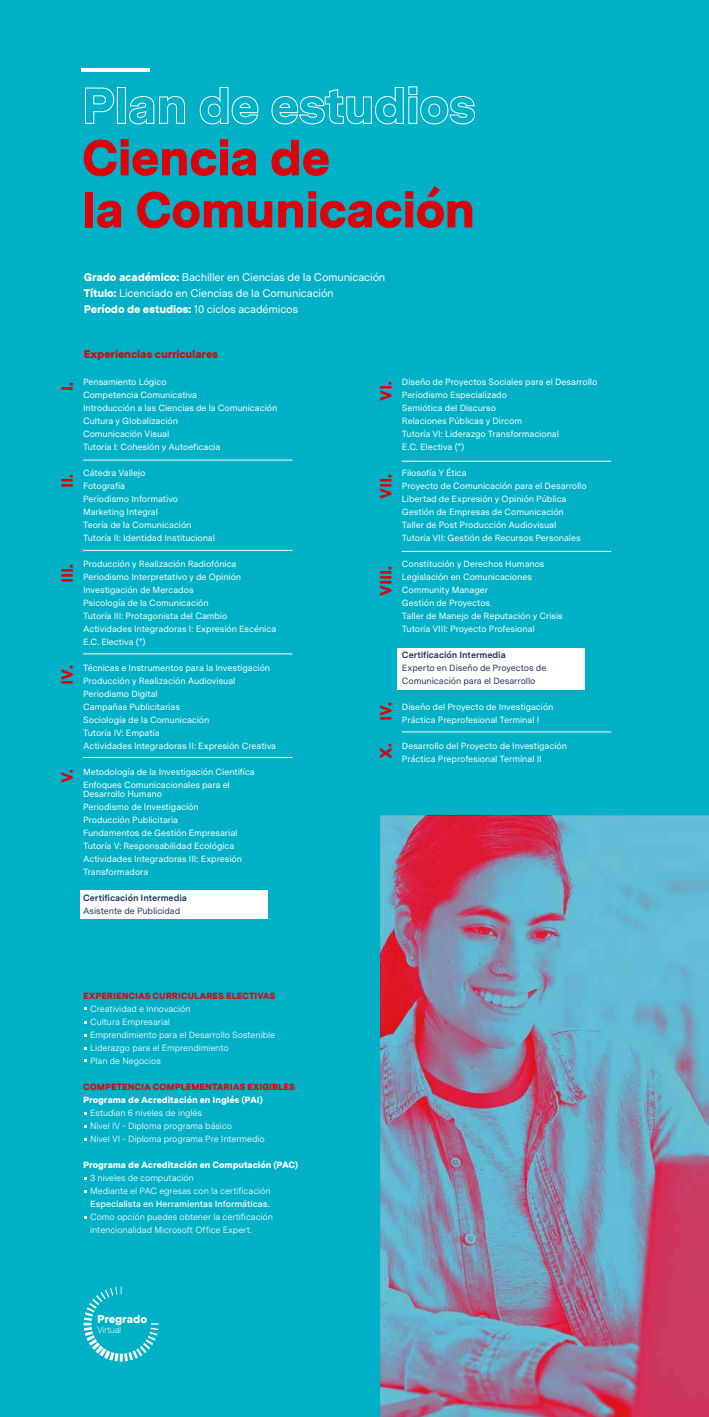
<style>
.page{position:relative;width:709px;height:1417px;background:#fff}
.page>*{position:absolute;margin:0;border:0;box-sizing:border-box;transform-origin:0 0}
.t1{font:900 50px/52px "Messina Sans";letter-spacing:-.02em;color:#db040b}
.t2{font:900 16px "Messina Sans";letter-spacing:-.02em;color:#da040b}
.t3{font:900 11.2px "Messina Sans";letter-spacing:-.015em;color:#fff}
.t4{font:11px/16px "Messina Sans";letter-spacing:-.02em;color:#fff}
.t5{font:900 11px "Messina Sans";letter-spacing:-.015em;color:#da040b}
.t6{font:300 9.1px "Messina Sans";letter-spacing:-.045em;color:#fff}
.t7{font:9px/13px "Messina Sans";letter-spacing:-.01em;color:#fff}
.t8{font:9px/13px "Messina Sans";letter-spacing:-.01em;color:#fff}
.t9{font:9px/13px "Messina Sans";letter-spacing:-.01em;color:#20365d}
.t10{font:900 9px "Messina Sans";letter-spacing:-.01em;color:#fff}
.t11{font:900 9px "Messina Sans";letter-spacing:-.005em;color:#da040b}
.t12{font:700 9px "Messina Sans";letter-spacing:-.01em;color:#20365d}
.t13{font:600 9px "Messina Sans";letter-spacing:-.01em;color:#fff}
.s1{font-weight:900}
</style>
<div class="page">
<div style="left:0;top:0;width:709px;height:1416px;background:#00b0c6"></div>
<img style="left:380px;top:815px;width:329px;height:601px">
<svg style="left:85px;top:87px;width:30px;height:37px"></svg>
<div style="left:117px;top:87px;width:9px;height:37px;border:1px solid #fff"></div>
<svg style="left:129px;top:96px;width:56px;height:29px"></svg>
<svg style="left:199px;top:87px;width:60px;height:38px"></svg>
<svg style="left:271px;top:86px;width:204px;height:39px"></svg>
<hr style="left:81px;top:68px;width:69px;height:4px;background:#fff">
<hr style="left:402px;top:461px;width:209px;height:1px;background:#fff">
<hr style="left:402px;top:551px;width:209px;height:1px;background:#fff">
<hr style="left:402px;top:731px;width:209px;height:1px;background:#fff">
<div style="left:397px;top:648px;width:187px;height:41px;background:#fff"></div>
<hr style="left:83px;top:460px;width:209px;height:1px;background:#fff">
<hr style="left:83px;top:550px;width:209px;height:1px;background:#fff">
<hr style="left:83px;top:757px;width:209px;height:1px;background:#fff">
<hr style="left:83px;top:653px;width:209px;height:1px;background:#fff">
<div style="left:80px;top:890px;width:188px;height:29px;background:#fff"></div>
<svg style="left:84px;top:1286px;width:75px;height:75px"></svg>
<h1 class="t1" style="left:81px;top:130px;width:395px">Ciencia de<br>la Comunicación</h1>
<p class="t4" style="left:84px;top:269px;width:303px"><span class="s1">Grado académico:</span> Bachiller en Ciencias de la Comunicación<br><span class="s1">Título:</span> Licenciado en Ciencias de la Comunicación<br><span class="s1">Período de estudios:</span> 10 ciclos académicos</p>
<h2 class="t2" style="left:55px;top:391px;width:10px;rotate:-90deg">I.</h2>
<h2 class="t2" style="left:55px;top:488px;width:15px;rotate:-90deg">II.</h2>
<h2 class="t2" style="left:55px;top:582px;width:20px;rotate:-90deg">III.</h2>
<h2 class="t2" style="left:55px;top:685px;width:21px;rotate:-90deg">IV.</h2>
<h2 class="t2" style="left:55px;top:783px;width:16px;rotate:-90deg">V.</h2>
<p class="t5" style="left:84px;top:346px;width:136px">Experiencias curriculares</p>
<p class="t7" style="left:83px;top:375px;width:196px">Pensamiento Lógico<br>Competencia Comunicativa<br>Introducción a las Ciencias de la Comunicación<br>Cultura y Globalización<br>Comunicación Visual<br>Tutoría I: Cohesión y Autoeficacia</p>
<p class="t7" style="left:83px;top:466px;width:133px">Cátedra Vallejo<br>Fotografía<br>Periodismo Informativo<br>Marketing Integral<br>Teoría de la Comunicación<br>Tutoría II: Identidad Institucional</p>
<p class="t7" style="left:83px;top:557px;width:195px">Producción y Realización Radiofónica Periodismo Interpretativo y de Opinión Investigación de Mercados<br>Psicología de la Comunicación<br>Tutoría III: Protagonista del Cambio Actividades Integradoras I: Expresión Escénica E.C. Electiva (*)</p>
<p class="t7" style="left:83px;top:661px;width:195px">Técnicas e Instrumentos para la Investigación Producción y Realización Audiovisual Periodismo Digital<br>Campañas Publicitarias<br>Sociología de la Comunicación<br>Tutoría IV: Empatía<br>Actividades Integradoras II: Expresión Creativa</p>
<p class="t7" style="left:83px;top:765px;width:173px">Metodología de la Investigación Cientifíca<br>Enfoques Comunicacionales para el</p>
<p class="t7" style="left:83px;top:787px;width:160px">Desarrollo Humano<br>Periodismo de Investigación<br>Producción Publicitaria<br>Fundamentos de Gestión Empresarial<br>Tutoría V: Responsabilidad Ecológica<br>Actividades Integradoras III: Expresión<br>Transformadora</p>
<p class="t12" style="left:83px;top:891px;width:105px">Certificación Intermedia</p>
<p class="t9" style="left:83px;top:904px;width:99px">Asistente de Publicidad</p>
<h2 class="t2" style="left:374px;top:401px;width:21px;rotate:-90deg">VI.</h2>
<h2 class="t2" style="left:374px;top:499px;width:26px;rotate:-90deg">VII.</h2>
<h2 class="t2" style="left:374px;top:595px;width:31px;rotate:-90deg">VIII.</h2>
<h2 class="t2" style="left:374px;top:721px;width:21px;rotate:-90deg">IV.</h2>
<h2 class="t2" style="left:374px;top:759px;width:17px;rotate:-90deg">X.</h2>
<p class="t7" style="left:402px;top:375px;width:197px">Diseño de Proyectos Sociales para el Desarrollo<br>Periodismo Especializado<br>Semiótica del Discurso<br>Relaciones Públicas y Dircom<br>Tutoría VI: Liderazgo Transformacional<br>E.C. Electiva (*)</p>
<p class="t7" style="left:402px;top:466px;width:186px">Filosofía Y Ética<br>Proyecto de Comunicación para el Desarrollo Libertad de Expresión y Opinión Pública Gestión de Empresas de Comunicación Taller de Post Producción Audiovisual Tutoría VII: Gestión de Recursos Personales</p>
<p class="t7" style="left:402px;top:557px;width:162px">Constitución y Derechos Humanos<br>Legislación en Comunicaciones<br>Community Manager<br>Gestión de Proyectos<br>Taller de Manejo de Reputación y Crisis<br>Tutoría VIII: Proyecto Profesional</p>
<p class="t12" style="left:402px;top:648px;width:105px">Certificación Intermedia</p>
<p class="t9" style="left:402px;top:661px;width:146px">Experto en Diseño de Proyectos de<br>Comunicación para el Desarrollo</p>
<p class="t7" style="left:402px;top:700px;width:153px">Diseño del Proyecto de Investigación<br>Práctica Preprofesional Terminal I</p>
<p class="t7" style="left:402px;top:739px;width:167px">Desarrollo del Proyecto de Investigación<br>Práctica Preprofesional Terminal II</p>
<p class="t11" style="left:83px;top:988px;width:194px">EXPERIENCIAS CURRICULARES ELECTIVAS</p>
<p class="t8" style="left:90px;top:1001px;width:186px">Creatividad e Innovación<br>Cultura Empresarial<br>Emprendimiento para el Desarrollo Sostenible<br>Liderazgo para el Emprendimiento<br>Plan de Negocios</p>
<p class="t11" style="left:83px;top:1079px;width:213px">COMPETENCIA COMPLEMENTARIAS EXIGIBLES</p>
<p class="t10" style="left:83px;top:1092px;width:181px">Programa de Acreditación en Inglés (PAI)</p>
<p class="t8" style="left:90px;top:1105px;width:176px">Estudian 6 niveles de inglés<br>Nivel IV - Diploma programa básico<br>Nivel VI - Diploma programa Pre Intermedio</p>
<p class="t10" style="left:83px;top:1157px;width:216px">Programa de Acreditación en Computación (PAC)</p>
<p class="t8" style="left:90px;top:1170px;width:182px">3 niveles de computación<br>Mediante el PAC egresas con la certificación</p>
<p class="t13" style="left:90px;top:1196px;width:181px">Especialista en Herramientas Informáticas.</p>
<p class="t8" style="left:90px;top:1209px;width:184px">Como opción puedes obtener la certificación intencionalidad Microsoft Office Expert.</p>
<p class="t3" style="left:97px;top:1310px;width:52px">Pregrado</p>
<p class="t6" style="left:97px;top:1322px;width:26px">Virtual</p>
</div>
